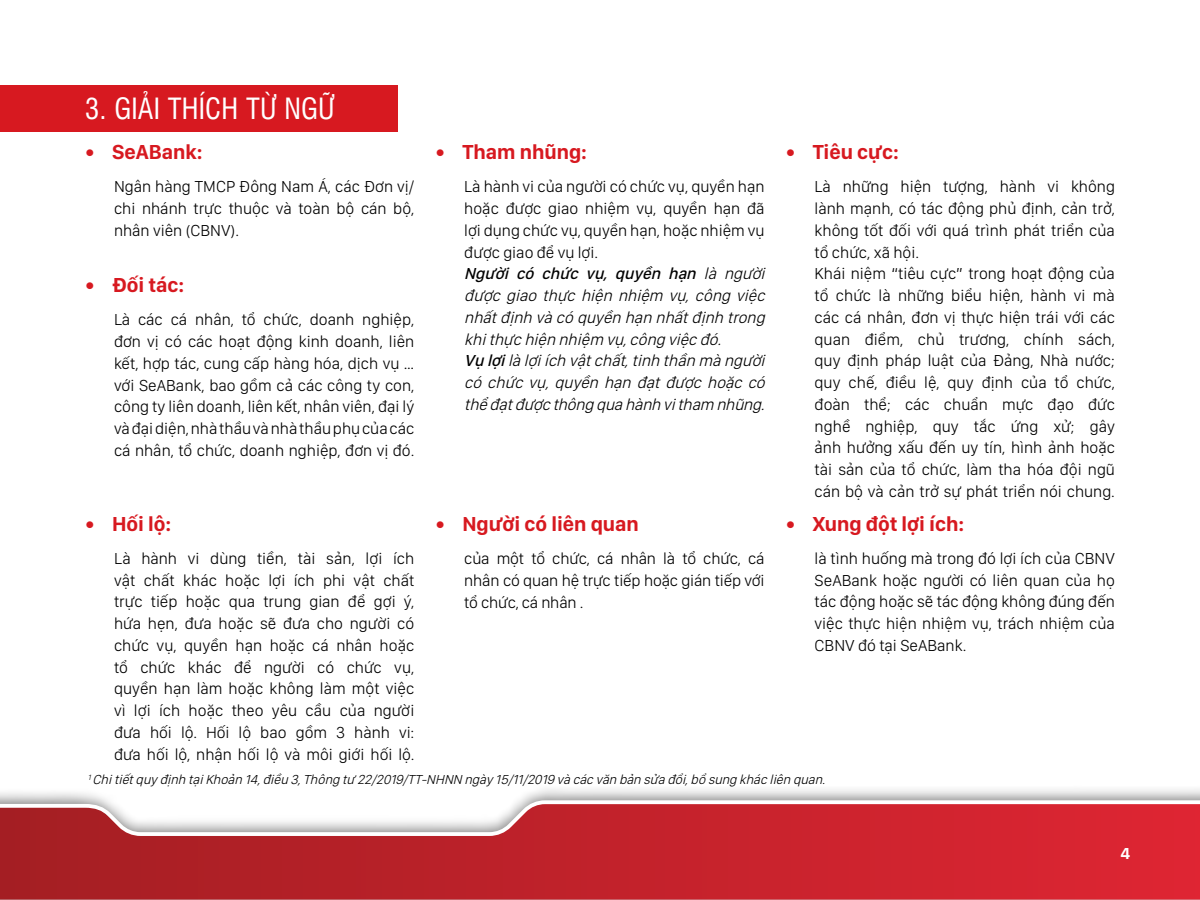
<style>
.page{position:relative;width:1200px;height:900px;background:#fff}
.page>*{position:absolute;margin:0;border:0;box-sizing:border-box;transform-origin:0 0}
.t1{font:28.5px "UTM Swiss Condensed";letter-spacing:.005em;color:#fff}
.t2{font:700 21px "San Francisco Display";color:#d71920}
.t3{font:300 16.5px/21.8px "San Francisco Display";color:#000;text-align:justify}
.t4{font:italic 300 16.5px/21.8px "San Francisco Display";color:#000}
.t5{font:700 16.5px "San Francisco Display";color:#fff}
.t6{font:italic 300 13.5px "San Francisco Display";color:#000}
.s1{font-style:normal}
.s2{font-weight:500}
</style>
<div class="page">
<svg style="left:0;top:836px;width:1200px;height:64px;background:#c1222b"></svg>
<svg style="left:0;top:800px;width:1200px;height:36px"></svg>
<div style="left:0;top:85px;width:397px;height:47px;background:#d71920"></div>
<h1 class="t1" style="left:85px;top:87px;width:251px">3. GIẢI THÍCH TỪ NGỮ</h1>
<p class="t2" style="left:85px;top:138px;width:119px">• SeABank:</p>
<p class="t3" style="left:114px;top:175px;width:302px">Ngân hàng TMCP Đông Nam Á, các Đơn vị/ chi nhánh trực thuộc và toàn bộ cán bộ, nhân viên (CBNV).</p>
<p class="t2" style="left:85px;top:271px;width:101px">• Đối tác:</p>
<p class="t3" style="left:114px;top:308px;width:302px">Là các cá nhân, tổ chức, doanh nghiệp, đơn vị có các hoạt động kinh doanh, liên kết, hợp tác, cung cấp hàng hóa, dịch vụ … với SeABank, bao gồm cả các công ty con, công ty liên doanh, liên kết, nhân viên, đại lý và đại diện, nhà thầu và nhà thầu phụ của các cá nhân, tổ chức, doanh nghiệp, đơn vị đó.</p>
<p class="t2" style="left:85px;top:510px;width:88px">• Hối lộ:</p>
<p class="t3" style="left:114px;top:547px;width:302px">Là hành vi dùng tiền, tài sản, lợi ích vật chất khác hoặc lợi ích phi vật chất trực tiếp hoặc qua trung gian để gợi ý, hứa hẹn, đưa hoặc sẽ đưa cho người có chức vụ, quyền hạn hoặc cá nhân hoặc tổ chức khác để người có chức vụ, quyền hạn làm hoặc không làm một việc vì lợi ích hoặc theo yêu cầu của người đưa hối lộ. Hối lộ bao gồm 3 hành vi: đưa hối lộ, nhận hối lộ và môi giới hối lộ.</p>
<p class="t2" style="left:435px;top:138px;width:153px">• Tham nhũng:</p>
<p class="t4" style="left:464px;top:175px;width:306px"><span class="s1">Là hành vi của người có chức vụ, quyền hạn hoặc được giao nhiệm vụ, quyền hạn đã lợi dụng chức vụ, quyền hạn, hoặc nhiệm vụ được giao để vụ lợi.<br></span><span class="s2">Người có chức vụ, quyền hạn</span> là người được giao thực hiện nhiệm vụ, công việc nhấtđịnh vàcó quyền hạn nhấtđịnh trong khithựchiện nhiệm vụ,công việcđó.<br><span class="s2">Vụ lợi</span>làlợiích vậtchất,tinh thần màngười có chức vụ, quyền hạn đạt được hoặc có thểđạtđượcthôngquahành vitham nhũng.</p>
<p class="t2" style="left:435px;top:510px;width:205px">• Người có liên quan</p>
<p class="t3" style="left:464px;top:547px;width:302px">của một tổ chức, cá nhân là tổ chức, cá nhân có quan hệ trực tiếp hoặc gián tiếp với tổ chức, cá nhân .</p>
<p class="t2" style="left:786px;top:138px;width:115px">• Tiêu cực:</p>
<p class="t3" style="left:815px;top:175px;width:302px;text-align:left">Là những hiện tượng, hành vi không lành mạnh, có tác động phủ định, cản trở, không tốt đối với quá trình phát triển của tổ chức, xã hội.<br>Khái niệm “tiêu cực” trong hoạt động của tổ chức là những biểu hiện, hành vi mà các cá nhân, đơn vị thực hiện trái với các quan điểm, chủ trương, chính sách, quy định pháp luật của Đảng, Nhà nước; quy chế, điều lệ, quy định của tổ chức, đoàn thể; các chuẩn mực đạo đức nghề nghiệp, quy tắc ứng xử; gây ảnh hưởng xấu đến uy tín, hình ảnh hoặc tài sản của tổ chức, làm tha hóa đội ngũ cán bộ và cản trở sự phát triển nói chung.</p>
<p class="t2" style="left:786px;top:510px;width:180px">• Xung đột lợi ích:</p>
<p class="t3" style="left:815px;top:547px;width:302px">là tình huống mà trong đó lợi ích của CBNV SeABank hoặc người có liên quan của họ tác động hoặc sẽ tác động không đúng đến việc thực hiện nhiệm vụ, trách nhiệm của CBNV đó tại SeABank.</p>
<p class="t6" style="left:88px;top:771px;width:743px"><sup>1</sup>Chitiếtquyđịnh tạiKhoản 14,điều 3,Thông tư 22/2019/TT-NHNN ngày15/11/2019 vàcácvăn bản sửađổi,bổ sung khácliên quan.</p>
<p class="t5" style="left:1121px;top:843px;width:11px">4</p>
</div>
